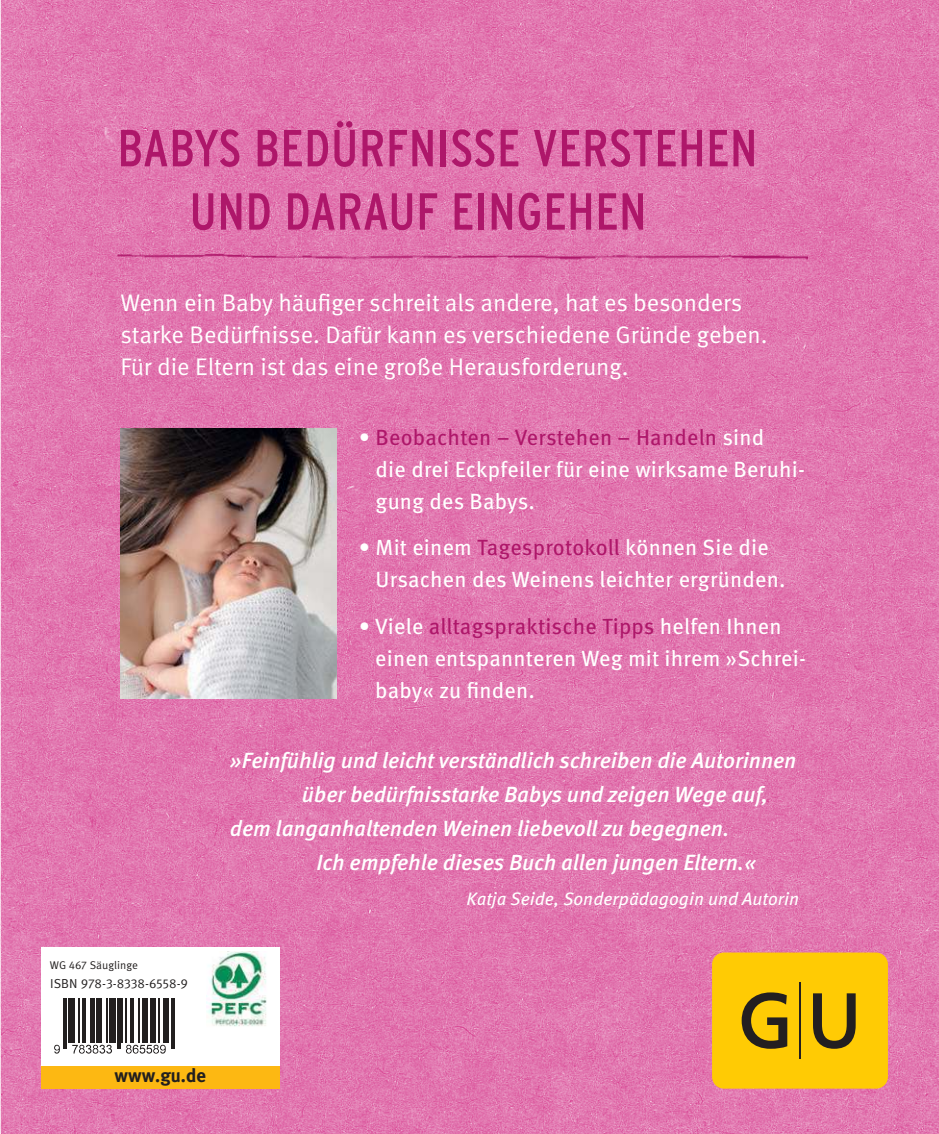
<style>
.page{position:relative;width:939px;height:1134px;background:#fff}
.page>*{position:absolute;margin:0;border:0;box-sizing:border-box;transform-origin:0 0}
.t1{font:condensed 52px/63.4px "Interstate";letter-spacing:.01em;color:#ae176a}
.t2{font:24px/32px "Meta OT Norm";color:#fff}
.t3{font:22px/32px "Meta OT";letter-spacing:.01em;color:#fff}
.t4{font:italic 500 22px "Meta OT";letter-spacing:-.005em;color:#fff}
.t5{font:700 19px "Meta GU";color:#221f1f}
.t6{font:italic 18px "Meta OT";color:#fff}
.t7{font:13px "Meta OT Norm";color:#221f1f}
.t8{font:11.2px "Meta OT Norm";color:#221f1f}
.s1{color:#ae176a}
</style>
<div class="page">
<img style="left:0;top:0;width:938px;height:1134px">
<img style="left:117px;top:245px;width:690px;height:28px">
<div style="left:712px;top:952px;width:175px;height:137px;background:#ffcb04;border-radius:12px"></div>
<svg style="left:741px;top:992px;width:46px;height:57px"></svg>
<svg style="left:813px;top:993px;width:42px;height:56px"></svg>
<hr style="left:799px;top:982px;width:1px;height:77px;background:#231f20">
<div style="left:41px;top:947px;width:238px;height:142px;background:#fff"></div>
<svg style="left:54px;top:998px;width:121px;height:56px"></svg>
<div style="left:41px;top:1066px;width:238px;height:23px;background:#fdb812"></div>
<img style="left:206px;top:951px;width:61px;height:76px">
<img style="left:120px;top:429px;width:216px;height:270px">
<h1 class="t1" style="left:189px;top:117px;width:569px;text-indent:-72px">BABYS BEDÜRFNISSE VERSTEHEN<br>UND DARAUF EINGEHEN</h1>
<p class="t2" style="left:120px;top:289px;width:648px">Wenn ein Baby häufiger schreit als andere, hat es besonders starke Bedürfnisse. Dafür kann es verschiedene Gründe geben.<br>Für die Eltern ist das eine große Herausforderung.</p>
<p class="t3" style="left:375px;top:422px;width:430px;text-indent:-17px">• <span class="s1">Beobachten – Verstehen – handeln</span> sind<br>die drei Eckpfeiler für eine wirk same Beruhi&shy;gung des Babys.</p>
<p class="t3" style="left:375px;top:532px;width:411px;text-indent:-17px">• Mit einem <span class="s1">tagesprotokoll</span> können sie die<br>Ursachen des Weinens leichter ergründen.</p>
<p class="t3" style="left:375px;top:610px;width:432px;text-indent:-16px">• Viele <span class="s1">alltagspraktische tipps</span> helfen ihnen einen entspannteren Weg mit ihrem »schrei&shy;baby« zu finden.</p>
<p class="t8" style="left:50px;top:961px;width:90px">WG 467 Säuglinge</p>
<p class="t7" style="left:50px;top:978px;width:139px">ISBN 978-3-8338-6558-9</p>
<p class="t4" style="left:230px;top:751px;width:568px">»Feinfühlig und leicht verständlich schreiben die Autorinnen</p>
<p class="t4" style="left:302px;top:786px;width:468px">über bedürfnisstarke Babys und zeigen Wege auf,</p>
<p class="t4" style="left:230px;top:820px;width:501px">dem langanhaltenden Weinen liebevoll zu begegnen.</p>
<p class="t4" style="left:316px;top:854px;width:441px">Ich empfehle dieses Buch allen jungen Eltern.«</p>
<p class="t6" style="left:466px;top:891px;width:334px">Katja Seide, Sonderpädagogin und Autorin</p>
<p class="t5" style="left:115px;top:1068px;width:93px">www.gu.de</p>
</div>
